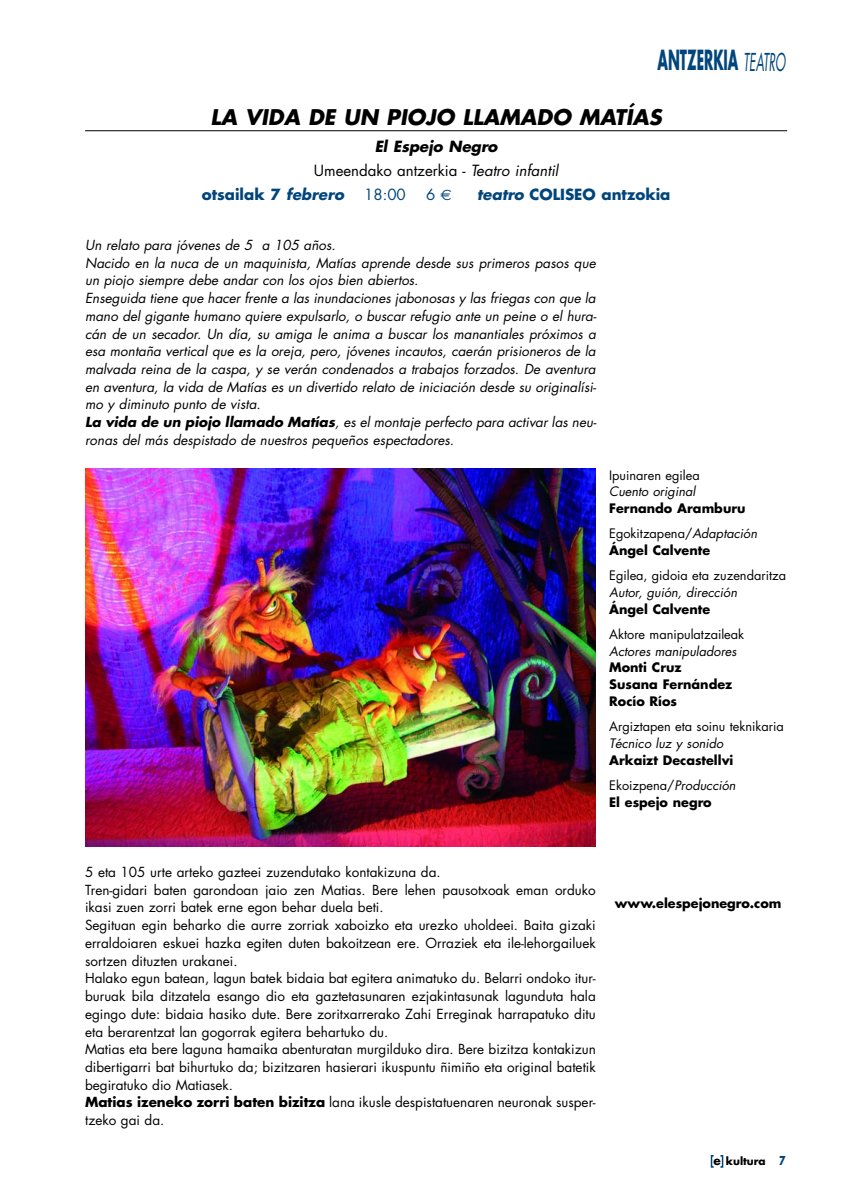
<style>
.page{position:relative;width:851px;height:1191px;background:#fff}
.page>*{position:absolute;margin:0;border:0;box-sizing:border-box;transform-origin:0 0}
.t1{font:700 27px "Futura";color:#00457b;scale:.5 1}
.t2{font:italic 700 21px "Futura";color:#000}
.t3{font:700 15px "Futura";color:#00457b}
.t4{font:15px "Futura";color:#000}
.t5{font:italic 700 15px "Futura";color:#000}
.t6{font:15px "Futura";color:#00457b}
.t7{font:13.5px/17.7px "Futura";color:#000}
.t8{font:italic 13.5px/17.7px "Futura";color:#000}
.t9{font:700 12.75px/25.2px "Futura";color:#000}
.t10{font:12.75px "Futura";color:#000}
.t11{font:italic 12.75px "Futura";color:#000}
.t12{font:700 10.5px "Futura";color:#000}
.s1{font-weight:400;font-style:italic;font-size:24px}
.s2{font-style:italic}
.s3{font-family:"Euro Sans"}
.s4{font-weight:700}
.s5{font-weight:400}
.s6{font-weight:400;font-style:italic}
.s7{font-size:12px}
.s8{font-size:12px;color:#00457b}
</style>
<div class="page">
<div style="left:710px;top:1155px;width:4px;height:12px;border:2px solid #00457b"></div>
<div style="left:719px;top:1155px;width:4px;height:12px;border:2px solid #00457b"></div>
<hr style="left:85px;top:130px;width:702px;height:1px;background:#000">
<img style="left:85px;top:468px;width:510px;height:379px">
<h1 class="t1" style="left:657px;top:48px;width:258px">ANTZERKIA <span class="s1">TEATRO</span></h1>
<h2 class="t2" style="left:210px;top:107px;width:453px">LA VIDA DE UN PIOJO LLAMADO MATÍAS</h2>
<p class="t5" style="left:374px;top:139px;width:124px">El Espejo Negro</p>
<p class="t4" style="left:314px;top:163px;width:246px">Umeendako antzerkia - <span class="s2">Teatro infantil</span></p>
<p class="t3" style="left:202px;top:187px;width:144px">otsailak 7 <span class="s2">febrero</span></p>
<p class="t6" style="left:364px;top:187px;width:43px">18:00</p>
<p class="t6" style="left:426px;top:187px;width:27px">6 <span class="s3">€</span></p>
<p class="t3" style="left:477px;top:187px;width:195px"><span class="s2">teatro</span> COLISEO antzokia</p>
<p class="t8" style="left:85px;top:237px;width:512px">Un relato para jóvenes de 5 a 105 años.<br>Nacido en la nuca de un maquinista, Matías aprende desde sus primeros pasos que un piojo siempre debe andar con los ojos bien abiertos.<br>Enseguida tiene que hacer frente a las inundaciones jabonosas y las friegas con que la mano del gigante humano quiere expulsarlo, o buscar refugio ante un peine o el hura&shy;cán de un secador. Un día, su amiga le anima a buscar los manantiales próximos a esa montaña vertical que es la oreja, pero, jóvenes incautos, caerán prisioneros de la malvada reina de la caspa, y se verán condenados a trabajos forzados. De aventura en aventura, la vida de Matías es un divertido relato de iniciación desde su originalísi&shy;mo y diminuto punto de vista.<br><span class="s4">La vida de un piojo llamado Matías</span>, es el montaje perfecto para activar las neu&shy;ronas del más despistado de nuestros pequeños espectadores.</p>
<p class="t10" style="left:609px;top:469px;width:92px">Ipuinaren egilea</p>
<p class="t11" style="left:609px;top:486px;width:88px">Cuento original</p>
<p class="t9" style="left:609px;top:497px;width:149px">Fernando Aramburu<br><span class="s5">Egokitzapena/</span><span class="s6">Adaptación</span></p>
<p class="t9" style="left:609px;top:539px;width:102px">Ángel Calvente</p>
<p class="t10" style="left:609px;top:570px;width:178px">Egilea, gidoia eta zuzendaritza</p>
<p class="t11" style="left:609px;top:586px;width:129px">Autor, guión, dirección</p>
<p class="t9" style="left:609px;top:597px;width:102px">Ángel Calvente</p>
<p class="t10" style="left:609px;top:628px;width:136px">Aktore manipulatzaileak</p>
<p class="t11" style="left:609px;top:645px;width:129px">Actores manipuladores</p>
<p class="t9" style="left:609px;top:660px;width:125px;line-height:16.8px">Monti Cruz<br>Susana Fernández<br>Rocío Ríos</p>
<p class="t10" style="left:609px;top:720px;width:176px">Argiztapen eta soinu teknikaria</p>
<p class="t11" style="left:609px;top:737px;width:116px">Técnico luz y sonido</p>
<p class="t9" style="left:609px;top:748px;width:128px">Arkaizt Decastellvi<br><span class="s5">Ekoizpena/</span><span class="s6">Producción</span></p>
<p class="t9" style="left:609px;top:790px;width:104px">El espejo negro</p>
<p class="t7" style="left:85px;top:864px;width:512px">5 eta 105 urte arteko gazteei zuzendutako kontakizuna da.<br>Tren-gidari baten garondoan jaio zen Matias. Bere lehen pausotxoak eman orduko ikasi zuen zorri batek erne egon behar duela beti.<br>Segituan egin beharko die aurre zorriak xaboizko eta urezko uholdeei. Baita gizaki erraldoiaren eskuei hazka egiten duten bakoitzean ere. Orraziek eta ile-lehorgailuek sortzen dituzten urakanei.<br>Halako egun batean, lagun batek bidaia bat egitera animatuko du. Belarri ondoko itur&shy;buruak bila ditzatela esango dio eta gaztetasunaren ezjakintasunak lagunduta hala egingo dute: bidaia hasiko dute. Bere zoritxarrerako Zahi Erreginak harrapatuko ditu eta berarentzat lan gogorrak egitera behartuko du.<br>Matias eta bere laguna hamaika abenturatan murgilduko dira. Bere bizitza kontakizun dibertigarri bat bihurtuko da; bizitzaren hasierari ikuspuntu ñimiño eta original batetik begiratuko dio Matiasek.<br><span class="s4">Matias izeneko zorri baten bizitza</span> lana ikusle despistatuenaren neuronak susper&shy;tzeko gai da.</p>
<p class="t9" style="left:615px;top:891px;width:168px">www.elespejonegro.com</p>
<p class="t12" style="left:713px;top:1156px;width:74px"><span class="s7">e</span> kultura <span class="s8">7</span></p>
</div>
